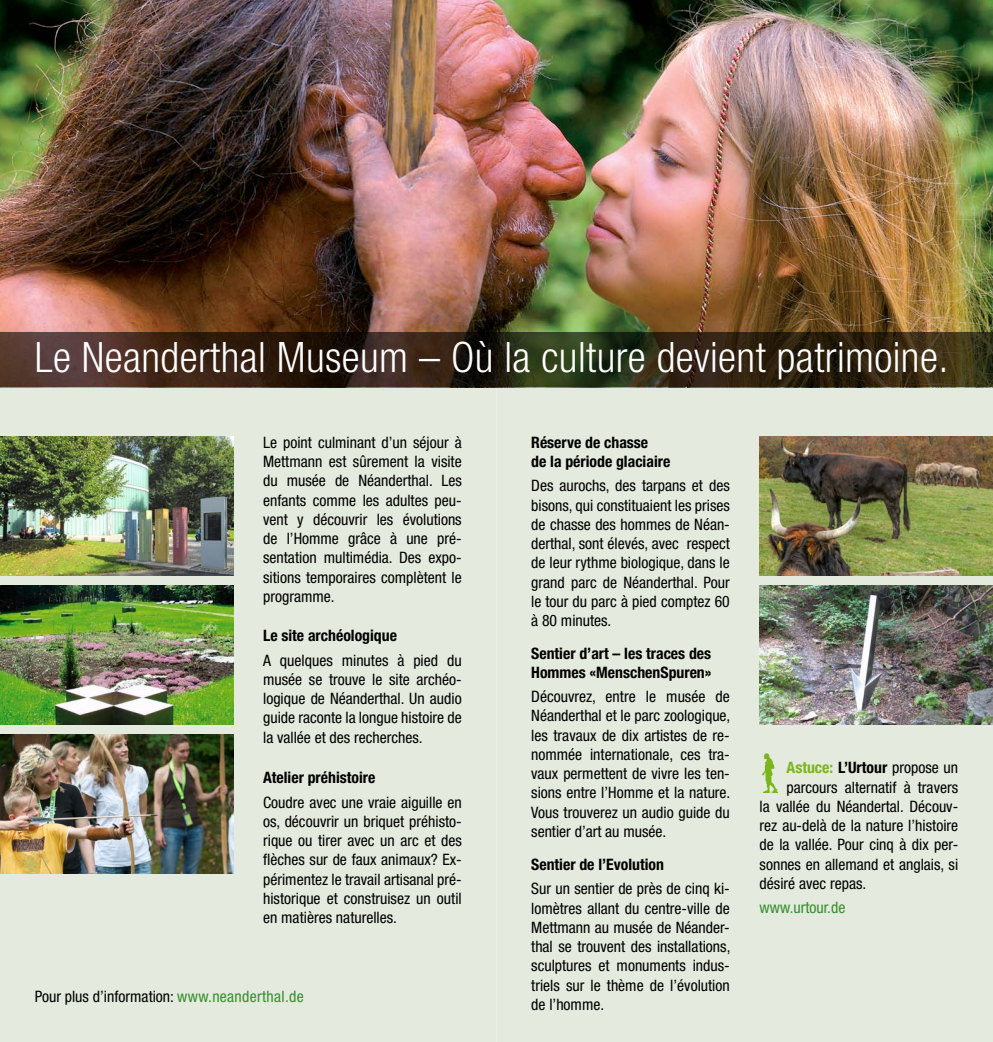
<style>
.page{position:relative;width:993px;height:1042px;background:#fff}
.page>*{position:absolute;margin:0;border:0;box-sizing:border-box;transform-origin:0 0}
.t1{font:300 condensed 42px "Helvetica Neue LT Pro";letter-spacing:.01em;color:#fff}
.t2{font:condensed 15.75px/19.2px "Helvetica Neue LT Pro";color:#000;text-align:justify}
.t3{font:700 condensed 15.75px/19.2px "Helvetica Neue LT Pro";color:#000}
.t4{font:condensed 15.75px "Helvetica Neue LT Pro";color:#358f2e}
.s1{color:#358f2e}
.s2{font-weight:700;color:#7ab51d}
.s3{font-weight:700}
</style>
<div class="page">
<div style="left:496px;top:0;width:496px;height:1042px;background:#e4eadd"></div>
<div style="left:0;top:0;width:496px;height:1042px;background:#e4eadd"></div>
<img style="left:0;top:0;width:992px;height:332px">
<img style="left:759px;top:437px;width:233px;height:138px">
<img style="left:759px;top:585px;width:233px;height:139px">
<svg style="left:0;top:332px;width:992px;height:55px;background:#352817"></svg>
<img style="left:0;top:734px;width:233px;height:139px">
<img style="left:0;top:585px;width:233px;height:139px">
<img style="left:0;top:437px;width:233px;height:138px">
<img style="left:762px;top:753px;width:16px;height:39px">
<h1 class="t1" style="left:35px;top:333px;width:914px">Le Neanderthal Museum – Où la culture devient patrimoine.</h1>
<p class="t2" style="left:263px;top:432px;width:200px">Le point culminant d’un séjour à Mettmann est sûrement la visite du musée de Néanderthal. Les enfants comme les adultes peu&shy;vent y découvrir les évolutions de l’Homme grâce à une pré&shy;sentation multimédia. Des expo&shy;sitions temporaires complètent le programme.</p>
<p class="t3" style="left:263px;top:626px;width:135px">Le site archéologique</p>
<p class="t2" style="left:263px;top:650px;width:200px">A quelques minutes à pied du musée se trouve le site archéo&shy;logique de Néanderthal. Un audio guide raconte la longue histoire de la vallée et des recherches.</p>
<p class="t3" style="left:263px;top:768px;width:114px">Atelier préhistoire</p>
<p class="t2" style="left:263px;top:792px;width:200px">Coudre avec une vraie aiguille en os, découvrir un briquet préhisto&shy;rique ou tirer avec un arc et des flèches sur de faux animaux? Ex&shy;périmentez le travail artisanal pré&shy;historique et construisez un outil en matières naturelles.</p>
<p class="t2" style="left:35px;top:987px;width:270px">Pour plus d’information: <span class="s1">www.neanderthal.de</span></p>
<p class="t3" style="left:531px;top:432px;width:140px">Réserve de chasse<br>de la période glaciaire</p>
<p class="t2" style="left:531px;top:476px;width:200px">Des aurochs, des tarpans et des bisons, qui constituaient les prises de chasse des hommes de Néan&shy;derthal, sont élevés, avec respect de leur rythme biologique, dans le grand parc de Néanderthal. Pour le tour du parc à pied comptez 60 à 80 minutes.</p>
<p class="t3" style="left:531px;top:643px;width:182px">Sentier d’art – les traces des<br>Hommes «MenschenSpuren»</p>
<p class="t2" style="left:531px;top:687px;width:200px">Découvrez, entre le musée de Néanderthal et le parc zoologique, les travaux de dix artistes de re&shy;nommée internationale, ces tra&shy;vaux permettent de vivre les ten&shy;sions entre l’Homme et la nature.<br>Vous trouverez un audio guide du sentier d’art au musée.</p>
<p class="t3" style="left:531px;top:854px;width:134px">Sentier de l’Evolution</p>
<p class="t2" style="left:531px;top:879px;width:201px">Sur un sentier de près de cinq ki&shy;lomètres allant du centre-ville de Mettmann au musée de Néander&shy;thal se trouvent des installations, sculptures et monuments indus&shy;triels sur le thème de l’évolution de l’homme.</p>
<p class="t2" style="left:786px;top:758px;width:173px"><span class="s2">Astuce:</span> <span class="s3">L’Urtour</span> propose un</p>
<p class="t2" style="left:786px;top:777px;width:173px">parcours alternatif à travers</p>
<p class="t2" style="left:759px;top:796px;width:200px">la vallée du Néandertal. Découv-</p>
<p class="t2" style="left:759px;top:816px;width:200px">rez au-delà de la nature l’histoire</p>
<p class="t2" style="left:759px;top:835px;width:200px">de la vallée. Pour cinq à dix per-</p>
<p class="t2" style="left:759px;top:854px;width:200px">sonnes en allemand et anglais, si</p>
<p class="t2" style="left:759px;top:873px;width:108px">désiré avec repas.</p>
<p class="t4" style="left:759px;top:898px;width:87px">www.urtour.de</p>
</div>
